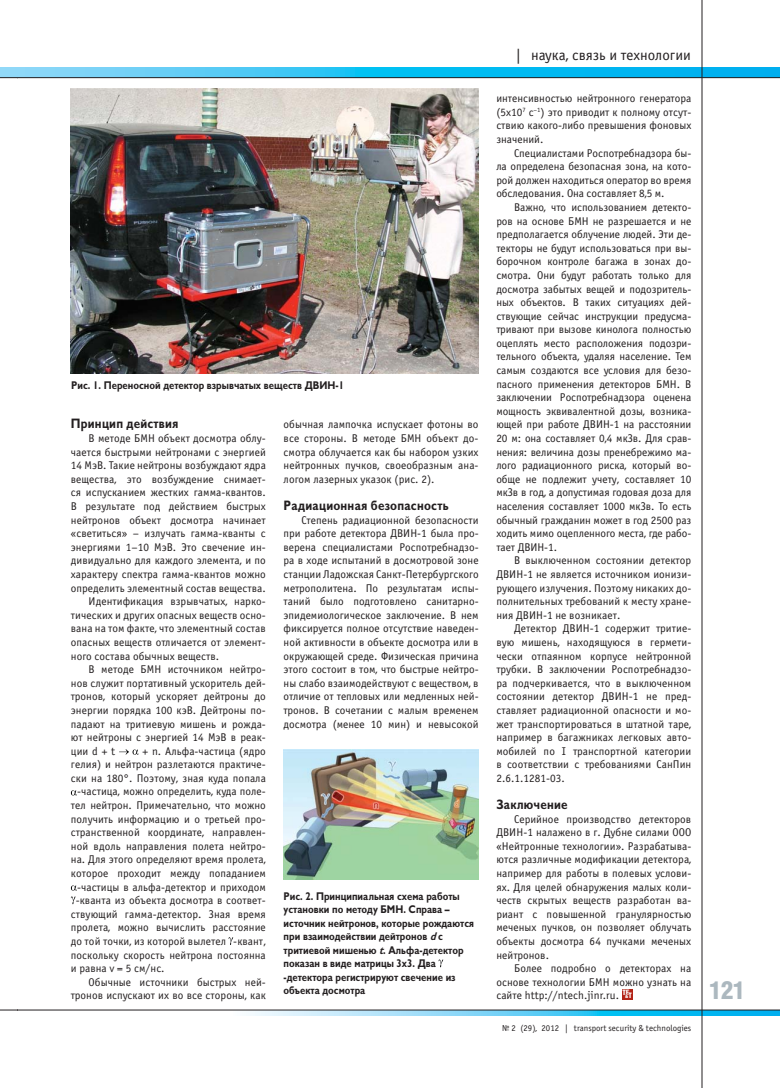
<style>
.page{position:relative;width:780px;height:1088px;background:#fff}
.page>*{position:absolute;margin:0;border:0;box-sizing:border-box;transform-origin:0 0}
.t1{font:900 25px "Helios Cond";color:#acb8bf}
.t2{font:15px "Officina Sans C";color:#231f20}
.t3{font:700 13.75px "Gals";letter-spacing:.02em;color:#231f20;scale:.85 1}
.t4{font:11.25px/13.6px "Officina Sans C";letter-spacing:.005em;color:#231f20;text-align:justify}
.t5{font:700 11.25px/13.5px "Gals";color:#231f20;scale:.85 1}
.t6{font:8.75px "Officina Sans C";color:#231f20}
.s1{font-style:italic}
.s2{font-family:"Helios Cond";font-weight:900;font-size:5px;color:#b32316}
.s3{font-family:"Helios Cond";font-weight:900;font-size:7.5px;color:#b32316}
</style>
<div class="page">
<div style="left:0;top:67px;width:18px;height:11px;background:#91d9f8"></div>
<svg style="left:0;top:1010px;width:18px;height:1px"></svg>
<svg style="left:0;top:77px;width:18px;height:1px"></svg>
<svg style="left:248px;top:1011px;width:532px;height:4px;background:#64d0f6"></svg>
<svg style="left:18px;top:67px;width:762px;height:10px;background:#29c1f3"></svg>
<hr style="left:701px;top:0;width:1px;height:1088px;background:#231f20">
<hr style="left:18px;top:1010px;width:762px;height:1px;background:#231f20">
<hr style="left:18px;top:77px;width:762px;height:1px;background:#231f20">
<svg style="left:119px;top:749px;width:20px;height:6px"></svg>
<svg style="left:71px;top:790px;width:6px;height:5px"></svg>
<svg style="left:71px;top:885px;width:6px;height:5px"></svg>
<svg style="left:71px;top:896px;width:5px;height:8px"></svg>
<svg style="left:228px;top:937px;width:5px;height:8px"></svg>
<div style="left:621px;top:989px;width:11px;height:10px;background:#b32316"></div>
<svg style="left:438px;top:959px;width:5px;height:8px"></svg>
<img style="left:70px;top:88px;width:408px;height:285px">
<img style="left:283px;top:749px;width:195px;height:130px">
<p class="t5" style="left:71px;top:379px;width:322px">Рис. 1. Переносной детектор взрывчатых веществ ДВИН-1</p>
<p class="t3" style="left:71px;top:419px;width:128px">Принцип действия</p>
<p class="t4" style="left:89px;top:432px;width:179px">В методе БМН объект досмотра облу-</p>
<p class="t4" style="left:71px;top:446px;width:196px">чается быстрыми нейтронами с энергией</p>
<p class="t4" style="left:71px;top:460px;width:196px">14 МэВ. Такие нейтроны возбуждают ядра</p>
<p class="t4" style="left:71px;top:473px;width:196px">вещества, это возбуждение снимает-</p>
<p class="t4" style="left:71px;top:487px;width:196px">ся испусканием жестких гамма-квантов.</p>
<p class="t4" style="left:71px;top:500px;width:196px">В результате под действием быстрых</p>
<p class="t4" style="left:71px;top:514px;width:196px">нейтронов объект досмотра начинает</p>
<p class="t4" style="left:71px;top:528px;width:196px">«светиться» – излучать гамма-кванты с</p>
<p class="t4" style="left:71px;top:541px;width:196px">энергиями 1–10 МэВ. Это свечение ин-</p>
<p class="t4" style="left:71px;top:555px;width:196px">дивидуально для каждого элемента, и по</p>
<p class="t4" style="left:71px;top:568px;width:196px">характеру спектра гамма-квантов можно</p>
<p class="t4" style="left:71px;top:582px;width:196px">определить элементный состав вещества.</p>
<p class="t4" style="left:89px;top:596px;width:179px">Идентификация взрывчатых, нарко-</p>
<p class="t4" style="left:71px;top:609px;width:196px">тических и других опасных веществ осно-</p>
<p class="t4" style="left:71px;top:623px;width:196px">вана на том факте, что элементный состав</p>
<p class="t4" style="left:71px;top:636px;width:196px">опасных веществ отличается от элемент-</p>
<p class="t4" style="left:71px;top:650px;width:150px">ного состава обычных веществ.</p>
<p class="t4" style="left:89px;top:663px;width:179px">В методе БМН источником нейтро-</p>
<p class="t4" style="left:71px;top:677px;width:196px">нов служит портативный ускоритель дей-</p>
<p class="t4" style="left:71px;top:691px;width:196px">тронов, который ускоряет дейтроны до</p>
<p class="t4" style="left:71px;top:704px;width:196px">энергии порядка 100 кэВ. Дейтроны по-</p>
<p class="t4" style="left:71px;top:718px;width:196px">падают на тритиевую мишень и рожда-</p>
<p class="t4" style="left:71px;top:731px;width:196px">ют нейтроны c энергией 14 МэВ в реак-</p>
<p class="t4" style="left:71px;top:745px;width:46px">ции d + t</p>
<p class="t4" style="left:142px;top:745px;width:125px">+ n. Альфа-частица (ядро</p>
<p class="t4" style="left:71px;top:759px;width:196px">гелия) и нейтрон разлетаются практиче-</p>
<p class="t4" style="left:71px;top:772px;width:196px">ски на 180°. Поэтому, зная куда попала</p>
<p class="t4" style="left:77px;top:786px;width:190px">-частица, можно определить, куда поле-</p>
<p class="t4" style="left:71px;top:799px;width:196px">тел нейтрон. Примечательно, что можно</p>
<p class="t4" style="left:71px;top:813px;width:196px">получить информацию и о третьей про-</p>
<p class="t4" style="left:71px;top:827px;width:196px">странственной координате, направлен-</p>
<p class="t4" style="left:71px;top:840px;width:196px">ной вдоль направления полета нейтро-</p>
<p class="t4" style="left:71px;top:854px;width:196px">на. Для этого определяют время пролета,</p>
<p class="t4" style="left:71px;top:867px;width:196px">которое проходит между попаданием</p>
<p class="t4" style="left:77px;top:881px;width:190px">-частицы в альфа-детектор и приходом</p>
<p class="t4" style="left:76px;top:895px;width:192px">-кванта из объекта досмотра в соответ-</p>
<p class="t4" style="left:71px;top:908px;width:196px">ствующий гамма-детектор. Зная время</p>
<p class="t4" style="left:71px;top:922px;width:196px">пролета, можно вычислить расстояние</p>
<p class="t4" style="left:71px;top:935px;width:196px">до той точки, из которой вылетел -квант,</p>
<p class="t4" style="left:71px;top:949px;width:196px">поскольку скорость нейтрона постоянна</p>
<p class="t4" style="left:71px;top:962px;width:95px">и равна v = 5 см/нс.</p>
<p class="t4" style="left:89px;top:976px;width:179px">Обычные источники быстрых ней-</p>
<p class="t4" style="left:71px;top:990px;width:196px">тронов испускают их во все стороны, как</p>
<p class="t4" style="left:283px;top:419px;width:196px">обычная лампочка испускает фотоны во все стороны. В методе БМН объект до&shy;смотра облучается как бы набором узких нейтронных пучков, своеобразным ана&shy;логом лазерных указок (рис. 2).</p>
<p class="t3" style="left:283px;top:500px;width:196px">Радиационная безопасность</p>
<p class="t4" style="left:283px;top:514px;width:196px;text-indent:18px">Степень радиационной безопасности при работе детектора ДВИН-1 была про&shy;верена специалистами Роспотребнадзо&shy;ра в ходе испытаний в досмотровой зоне станции Ладожская Санкт-Петербургского метрополитена. По результатам испы&shy;таний было подготовлено санитарно&shy;эпидемиологическое заключение. В нем фиксируется полное отсутствие наведен&shy;ной активности в объекте досмотра или в окружающей среде. Физическая причина этого состоит в том, что быстрые нейтро&shy;ны слабо взаимодействуют с веществом, в отличие от тепловых или медленных ней&shy;тронов. В сочетании с малым временем досмотра (менее 10 мин) и невысокой</p>
<p class="t5" style="left:283px;top:890px;width:225px">Рис. 2. Принципиальная схема работы установки по методу БМН. Справа – источник нейтронов, которые рождаются при взаимодействии дейтронов <span class="s1">d</span> с тритиевой мишенью <span class="s1">t</span>. Альфа-детектор показан в виде матрицы 3х3. Два -детектора регистрируют свечение из объекта досмотра</p>
<h2 class="t2" style="left:516px;top:49px;width:176px">| наука, связь и технологии</h2>
<p class="t4" style="left:496px;top:93px;width:196px">интенсивностью нейтронного генератора (5х10<sup>7</sup> с<sup>–1</sup>) это приводит к полному отсут&shy;ствию какого-либо превышения фоновых значений.</p>
<p class="t4" style="left:496px;top:147px;width:196px;text-indent:18px">Специалистами Роспотребнадзора бы&shy;ла определена безопасная зона, на кото&shy;рой должен находиться оператор во время обследования. Она составляет 8,5 м.</p>
<p class="t4" style="left:496px;top:201px;width:196px;text-indent:18px">Важно, что использованием детекто&shy;ров на основе БМН не разрешается и не предполагается облучение людей. Эти де&shy;текторы не будут использоваться при вы&shy;борочном контроле багажа в зонах до&shy;смотра. Они будут работать только для досмотра забытых вещей и подозритель&shy;ных объектов. В таких ситуациях дей&shy;ствующие сейчас инструкции предусма&shy;тривают при вызове кинолога полностью оцеплять место расположения подозри&shy;тельного объекта, удаляя население. Тем самым создаются все условия для безо&shy;пасного применения детекторов БМН. В заключении Роспотребнадзора оценена мощность эквивалентной дозы, возника&shy;ющей при работе ДВИН-1 на расстоянии 20 м: она составляет 0,4 мкЗв. Для срав&shy;нения: величина дозы пренебрежимо ма&shy;лого радиационного риска, который во&shy;обще не подлежит учету, составляет 10 мкЗв в год, а допустимая годовая доза для населения составляет 1000 мкЗв. То есть обычный гражданин может в год 2500 раз ходить мимо оцепленного места, где рабо&shy;тает ДВИН-1.</p>
<p class="t4" style="left:496px;top:555px;width:196px;text-indent:18px">В выключенном состоянии детектор ДВИН-1 не является источником ионизи&shy;рующего излучения. Поэтому никаких до&shy;полнительных требований к месту хране&shy;ния ДВИН-1 не возникает.</p>
<p class="t4" style="left:496px;top:623px;width:196px;text-indent:18px">Детектор ДВИН-1 содержит тритие&shy;вую мишень, находящуюся в гермети&shy;чески отпаянном корпусе нейтронной трубки. В заключении Роспотребнадзо&shy;ра подчеркивается, что в выключенном состоянии детектор ДВИН-1 не пред&shy;ставляет радиационной опасности и мо&shy;жет транспортироваться в штатной таре, например в багажниках легковых авто&shy;мобилей по I транспортной категории в соответствии с требованиями СанПин 2.6.1.1281-03.</p>
<p class="t3" style="left:496px;top:799px;width:85px">Заключение</p>
<p class="t4" style="left:496px;top:813px;width:196px;text-indent:18px">Серийное производство детекторов ДВИН-1 налажено в г. Дубне силами ООО «Нейтронные технологии». Разрабатыва&shy;ются различные модификации детектора, например для работы в полевых услови&shy;ях. Для целей обнаружения малых коли&shy;честв скрытых веществ разработан ва&shy;риант с повышенной гранулярностью меченых пучков, он позволяет облучать объекты досмотра 64 пучками меченых нейтронов.</p>
<p class="t4" style="left:496px;top:962px;width:196px;text-indent:18px">Более подробно о детекторах на основе технологии БМН можно узнать на сайте http://ntech.jinr.ru. <sup>Т</sup><sup>Б</sup><span class="s2">&amp;</span><span class="s3">Т</span></p>
<p class="t6" style="left:502px;top:1024px;width:191px">№ 2 (29), 2012 | transport security &amp; technologies</p>
<h1 class="t1" style="left:709px;top:981px;width:38px">121</h1>
</div>
